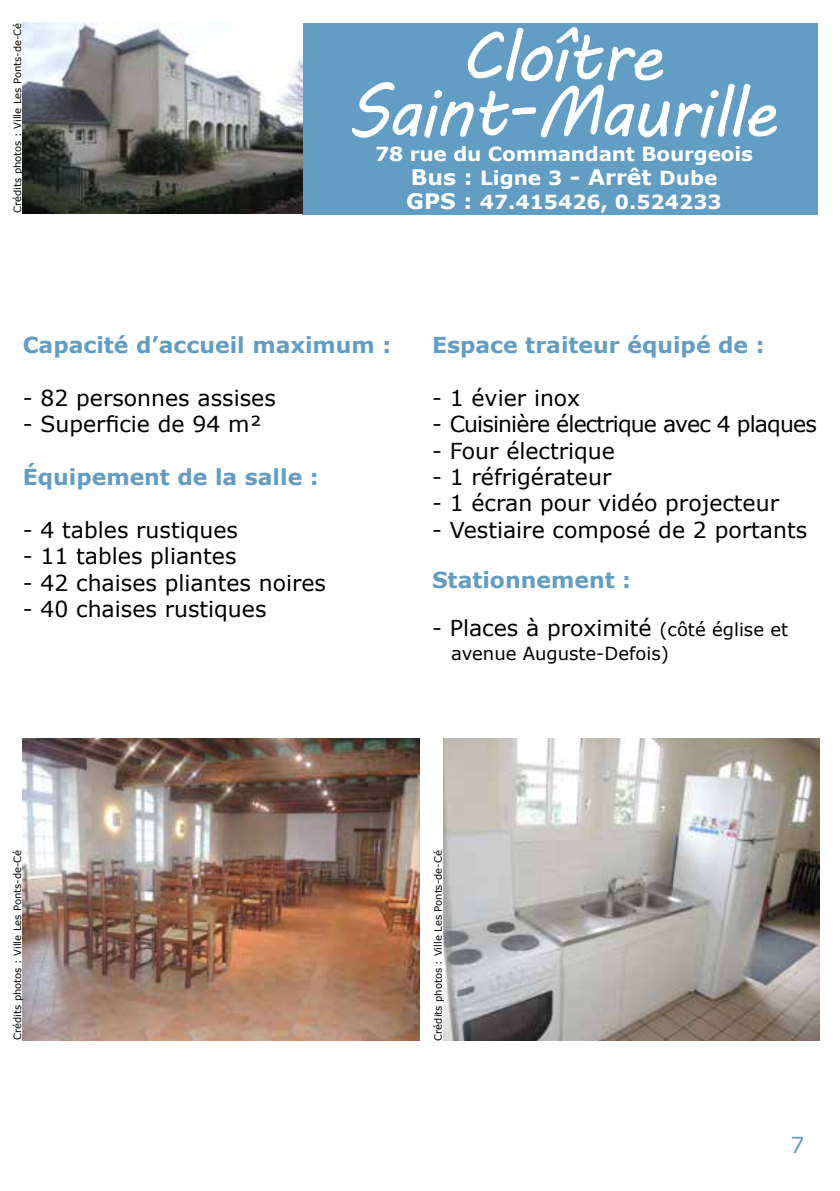
<style>
.page{position:relative;width:840px;height:1191px;background:#fff}
.page>*{position:absolute;margin:0;border:0;box-sizing:border-box;transform-origin:0 0}
.t1{font:70px/56px "MV Boli";letter-spacing:-.03em;color:#fff;text-align:center}
.t2{font:22px "Verdana";color:#000}
.t3{font:700 22px "Verdana";color:#629dc3}
.t4{font:22px "Verdana";letter-spacing:-.04em;color:#000}
.t5{font:22px "Verdana";color:#649cc2}
.t6{font:700 21.4px "Verdana";color:#fff}
.t7{font:700 19.4px "Verdana";letter-spacing:-.01em;color:#fff}
.t8{font:18px "Verdana";color:#000}
.t9{font:10px "Verdana";color:#000}
.s1{font-size:19.4px}
.s2{font-size:21.4px}
.s3{font-size:18px}
</style>
<div class="page">
<div style="left:302px;top:23px;width:514px;height:191px;background:#629dc3"></div>
<img style="left:23px;top:23px;width:279px;height:190px">
<img style="left:23px;top:738px;width:397px;height:302px">
<img style="left:443px;top:738px;width:375px;height:302px">
<p class="t9" style="left:11px;top:213px;width:192px;rotate:-90deg">Crédits photos : Ville Les Ponts-de-Cé</p>
<h1 class="t1" style="left:346px;top:26px;width:431px">Cloître<br>Saint-Maurille</h1>
<p class="t7" style="left:375px;top:140px;width:379px">78 rue du Commandant Bourgeois</p>
<p class="t6" style="left:410px;top:162px;width:308px">Bus : <span class="s1">Ligne 3</span> - Arrêt <span class="s1">Dube</span></p>
<p class="t7" style="left:406px;top:188px;width:317px"><span class="s2">GPS :</span> 47.415426, 0.524233</p>
<p class="t3" style="left:23px;top:329px;width:370px">Capacité d’accueil maximum :</p>
<p class="t2" style="left:23px;top:382px;width:254px">- 82 personnes assises</p>
<p class="t2" style="left:23px;top:409px;width:240px">- Superficie de 94 m²</p>
<p class="t3" style="left:23px;top:461px;width:297px">Équipement de la salle :</p>
<p class="t2" style="left:23px;top:514px;width:217px">- 4 tables rustiques</p>
<p class="t2" style="left:23px;top:541px;width:215px">- 11 tables pliantes</p>
<p class="t2" style="left:23px;top:567px;width:305px">- 42 chaises pliantes noires</p>
<p class="t2" style="left:23px;top:594px;width:245px">- 40 chaises rustiques</p>
<p class="t3" style="left:432px;top:329px;width:334px">Espace traiteur équipé de :</p>
<p class="t2" style="left:432px;top:382px;width:149px">- 1 évier inox</p>
<p class="t4" style="left:432px;top:409px;width:386px">- Cuisinière électrique avec 4 plaques</p>
<p class="t2" style="left:432px;top:435px;width:184px">- Four électrique</p>
<p class="t2" style="left:432px;top:462px;width:181px">- 1 réfrigérateur</p>
<p class="t2" style="left:432px;top:488px;width:348px">- 1 écran pour vidéo projecteur</p>
<p class="t2" style="left:432px;top:514px;width:376px">- Vestiaire composé de 2 portants</p>
<p class="t3" style="left:432px;top:564px;width:200px">Stationnement :</p>
<p class="t2" style="left:432px;top:613px;width:357px">- Places à proximité <span class="s3">(côté église et</span></p>
<p class="t8" style="left:451px;top:641px;width:219px">avenue Auguste-Defois)</p>
<p class="t9" style="left:11px;top:1040px;width:192px;rotate:-90deg">Crédits photos : Ville Les Ponts-de-Cé</p>
<p class="t9" style="left:431px;top:1040px;width:192px;rotate:-90deg">Crédits photos : Ville Les Ponts-de-Cé</p>
<p class="t5" style="left:789px;top:1129px;width:15px">7</p>
</div>
